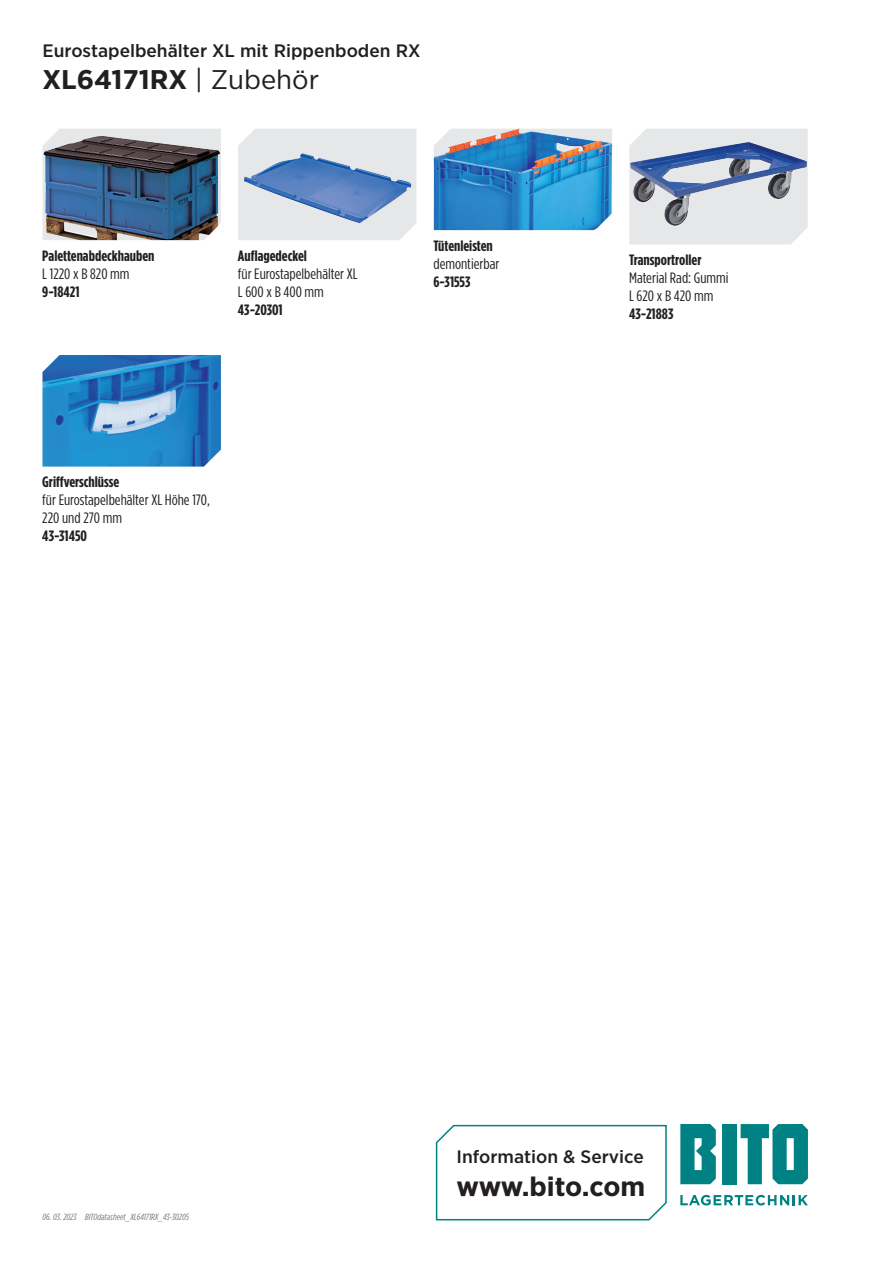
<style>
.page{position:relative;width:893px;height:1263px;background:#fff}
.page>*{position:absolute;margin:0;border:0;box-sizing:border-box;transform-origin:0 0}
.Datenblatt_Überschri{font:700 27px "Gotham Narrow";color:#231f20;scale:1.1 1}
.Datenblatt_Überschri-2{font:500 18px "Gotham Narrow";color:#231f20;scale:1.1 1}
.t1{font:15px/18px "Gotham Condensed";color:#231f20;scale:1.1 1}
.t2{font:700 15px "Gotham Condensed";color:#231f20;scale:1.1 1}
.Dateiname_inaktiv{font:italic 9px "Gotham Condensed";color:#76787b;scale:1.1 1}
.s1{font-weight:400}
</style>
<div class="page">
<svg style="left:680px;top:1195px;width:128px;height:10px"></svg>
<div style="left:723px;top:1124px;width:14px;height:60px;background:#008183"></div>
<svg style="left:680px;top:1124px;width:36px;height:60px;background:#229193"></svg>
<svg style="left:741px;top:1124px;width:67px;height:60px"></svg>
<svg style="left:435px;top:1124px;width:232px;height:97px"></svg>
<img style="left:43px;top:355px;width:178px;height:112px">
<div style="left:629px;top:129px;width:179px;height:115px;background:#e6e7e9"></div>
<img style="left:630px;top:142px;width:177px;height:84px">
<img style="left:434px;top:129px;width:178px;height:101px">
<div style="left:238px;top:129px;width:178px;height:111px;background:#e6e7e9"></div>
<img style="left:244px;top:153px;width:168px;height:70px">
<svg style="left:53px;top:129px;width:168px;height:95px"></svg>
<img style="left:43px;top:136px;width:177px;height:104px">
<p class="Datenblatt_Überschri-2" style="left:43px;top:39px;width:345px">Eurostapelbehälter XL mit Rippenboden RX</p>
<p class="Datenblatt_Überschri" style="left:43px;top:62px;width:253px">XL64171RX <span class="s1">| Zubehör</span></p>
<p class="t2" style="left:42px;top:247px;width:103px">Palettenabdeckhauben</p>
<p class="t1" style="left:42px;top:264px;width:81px">L 1220 x B 820 mm</p>
<p class="t2" style="left:42px;top:283px;width:35px">9-18421</p>
<p class="t2" style="left:238px;top:247px;width:64px">Auflagedeckel</p>
<p class="t1" style="left:238px;top:264px;width:110px">für Eurostapelbehälter XL</p>
<p class="t1" style="left:238px;top:282px;width:80px">L 600 x B 400 mm</p>
<p class="t2" style="left:238px;top:301px;width:42px">43-20301</p>
<p class="t2" style="left:433px;top:237px;width:55px">Tütenleisten</p>
<p class="t1" style="left:433px;top:254px;width:61px">demontierbar</p>
<p class="t2" style="left:433px;top:273px;width:35px">6-31553</p>
<p class="t2" style="left:42px;top:473px;width:72px">Griffverschlüsse</p>
<p class="t1" style="left:42px;top:491px;width:154px">für Eurostapelbehälter XL Höhe 170,<br>220 und 270 mm</p>
<p class="t2" style="left:42px;top:527px;width:42px">43-31450</p>
<p class="t2" style="left:629px;top:251px;width:67px">Transportroller</p>
<p class="t1" style="left:629px;top:269px;width:92px">Material Rad: Gummi</p>
<p class="t1" style="left:629px;top:287px;width:78px">L 620 x B 420 mm</p>
<p class="t2" style="left:629px;top:305px;width:42px">43-21883</p>
<p class="Dateiname_inaktiv" style="left:43px;top:1212px;width:32px">06. 03. 2023</p>
<p class="Dateiname_inaktiv" style="left:85px;top:1212px;width:96px">BITOdatasheet_XL64171RX_43-30205</p>
<p class="Datenblatt_Überschri-2" style="left:457px;top:1145px;width:172px">Information &amp; Service</p>
<h1 class="Datenblatt_Überschri" style="left:457px;top:1169px;width:173px">www.bito.com</h1>
</div>
